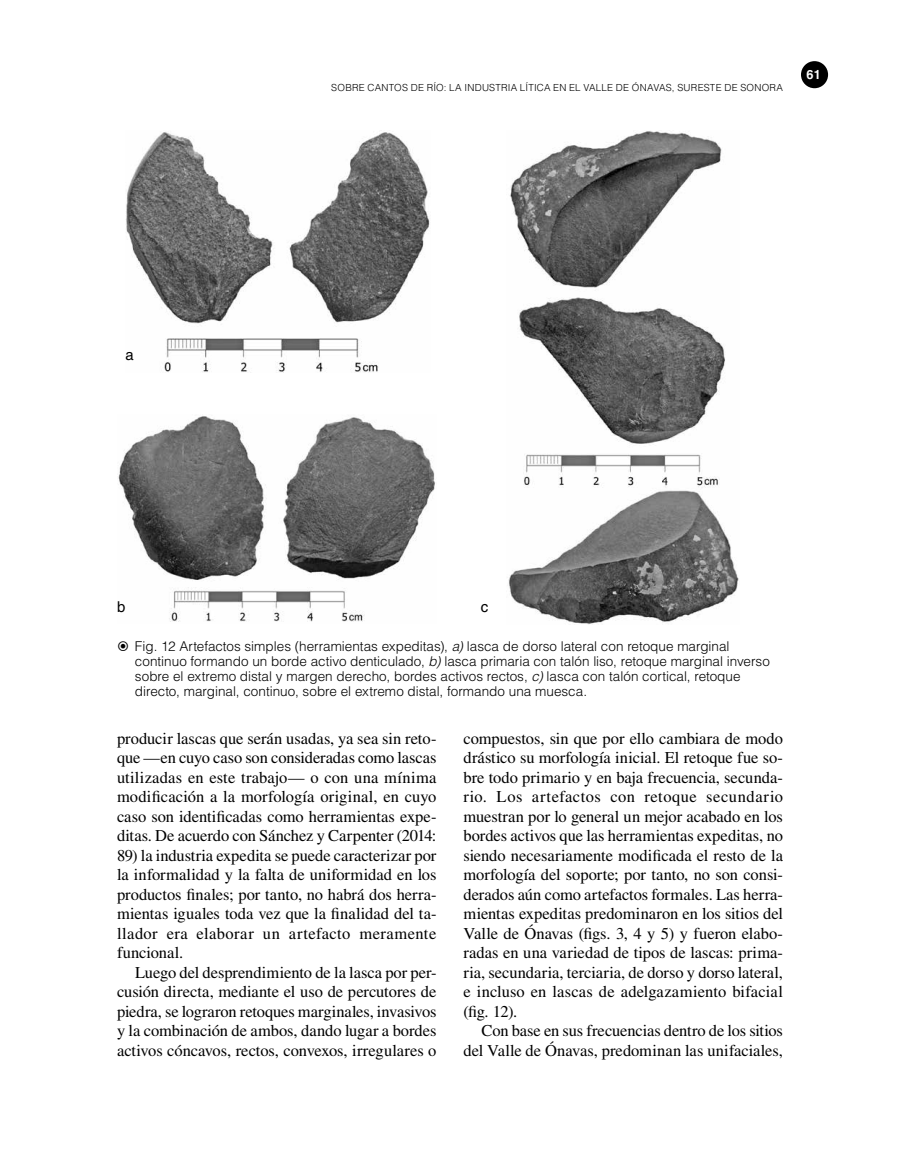
<style>
.page{position:relative;width:900px;height:1170px;background:#fff}
.page>*{position:absolute;margin:0;border:0;box-sizing:border-box;transform-origin:0 0}
.t1{font:16.5px/19.5px "Times LT Std";color:#000;text-align:justify}
.t2{font:15px "Helvetica LT Std";color:#000}
.t3{font:300 13.5px/15px "Helvetica LT Std";color:#000}
.t4{font:700 12.75px "Helvetica LT Std";color:#fff}
.t5{font:300 9.75px "Helvetica LT Std";letter-spacing:.025em;color:#000}
.s1{font-style:italic}
</style>
<div class="page">
<div style="left:801px;top:61px;width:27px;height:27px;background:#000;border-radius:50%"></div>
<img style="left:126px;top:132px;width:304px;height:240px">
<img style="left:118px;top:416px;width:317px;height:206px">
<img style="left:508px;top:131px;width:231px;height:493px">
<p class="t5" style="left:331px;top:82px;width:453px">SOBRE CANTOS DE RÍO: LA INDUSTRIA LÍTICA EN EL VALLE DE ÓNAVAS, SURESTE DE SONORA</p>
<p class="t4" style="left:807px;top:67px;width:16px">61</p>
<p class="t2" style="left:125px;top:346px;width:10px">a</p>
<p class="t2" style="left:117px;top:599px;width:10px">b</p>
<p class="t2" style="left:481px;top:598px;width:9px">c</p>
<p class="t3" style="left:135px;top:639px;width:636px">Fig. 12 Artefactos simples (herramientas expeditas), <span class="s1">a)</span> lasca de dorso lateral con retoque marginal continuo formando un borde activo denticulado, <span class="s1">b)</span> lasca primaria con talón liso, retoque marginal inverso sobre el extremo distal y margen derecho, bordes activos rectos, <span class="s1">c)</span> lasca con talón cortical, retoque directo, marginal, continuo, sobre el extremo distal, formando una muesca.</p>
<p class="t1" style="left:464px;top:729px;width:321px">compuestos, sin que por ello cambiara de modo drástico su morfología inicial. El retoque fue so&shy;bre todo primario y en baja frecuencia, secunda&shy;rio. Los artefactos con retoque secundario muestran por lo general un mejor acabado en los bordes activos que las herramientas expeditas, no siendo necesariamente modificada el resto de la morfología del soporte; por tanto, no son consi&shy;derados aún como artefactos formales. Las herra&shy;mientas expeditas predominaron en los sitios del Valle de Ónavas (figs. 3, 4 y 5) y fueron elabo&shy;radas en una variedad de tipos de lascas: prima&shy;ria, secundaria, terciaria, de dorso y dorso lateral, e incluso en lascas de adelgazamiento bifacial (fig. 12).</p>
<p class="t1" style="left:464px;top:1021px;width:321px;text-align:right">Con base en sus frecuencias dentro de los sitios del Valle de Ónavas, predominan las unifaciales,</p>
<p class="t1" style="left:117px;top:729px;width:321px">producir lascas que serán usadas, ya sea sin reto&shy;que —en cuyo caso son consideradas como lascas utilizadas en este trabajo— o con una mínima modificación a la morfología original, en cuyo caso son identificadas como herramientas expe&shy;ditas. De acuerdo con Sánchez y Carpenter (2014:</p>
<p class="t1" style="left:117px;top:846px;width:321px">89) la industria expedita se puede caracterizar por la informalidad y la falta de uniformidad en los productos finales; por tanto, no habrá dos herra&shy;mientas iguales toda vez que la finalidad del ta&shy;llador era elaborar un artefacto meramente funcional.</p>
<p class="t1" style="left:117px;top:963px;width:321px;text-indent:18px">Luego del desprendimiento de la lasca por per&shy;cusión directa, mediante el uso de percutores de piedra, se lograron retoques marginales, invasivos y la combinación de ambos, dando lugar a bordes activos cóncavos, rectos, convexos, irregulares o</p>
</div>
